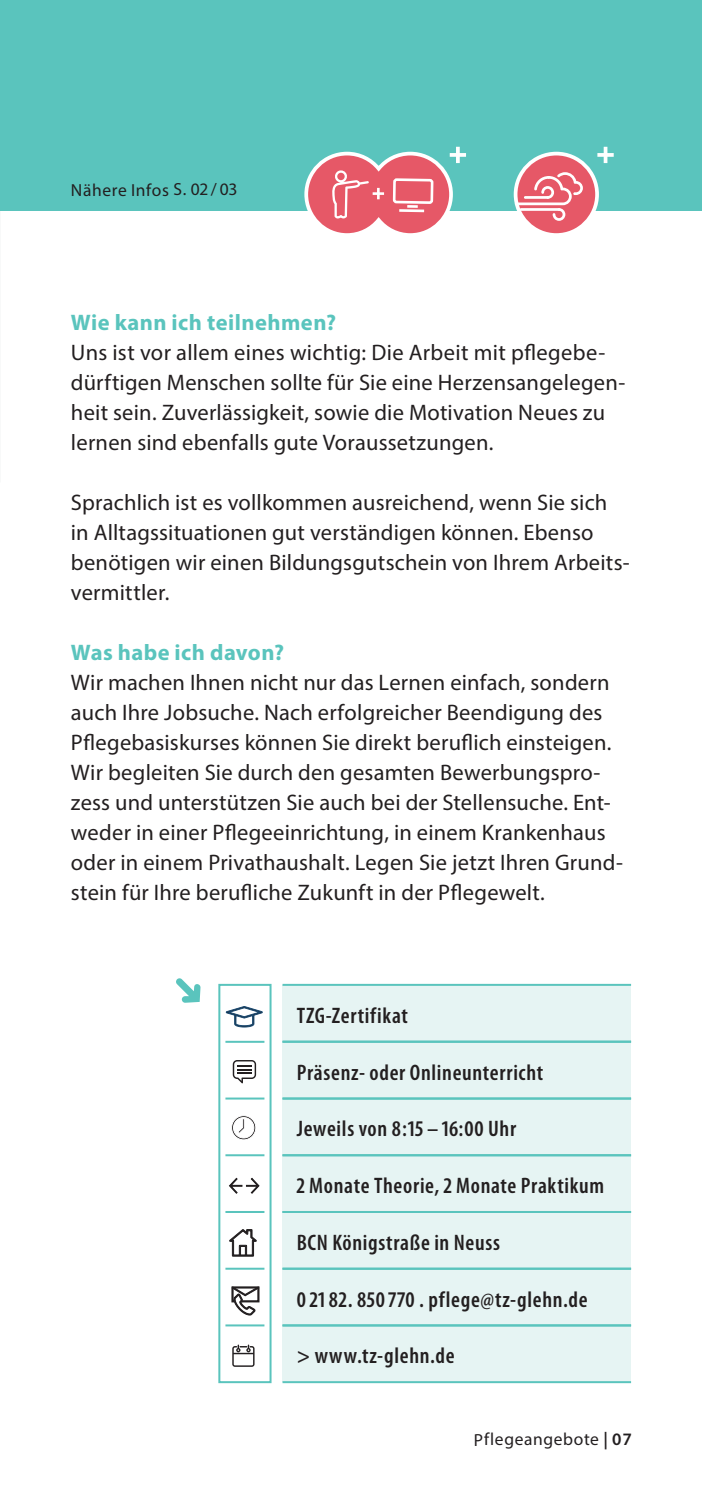
<style>
.page{position:relative;width:702px;height:1489px;background:#fff}
.page>*{position:absolute;margin:0;border:0;box-sizing:border-box;transform-origin:0 0}
.t1{font:22.5px/30px "Myriad Pro";letter-spacing:.01em;color:#231f20}
.t2{font:600 condensed 22.5px "Myriad Pro";letter-spacing:.03em;color:#231f20}
.t3{font:700 22.5px "Myriad Pro";letter-spacing:.02em;color:#5ac4bd}
.t4{font:17.5px "Myriad Pro";letter-spacing:.03em;color:#231f20}
.s1{font-weight:600}
</style>
<div class="page">
<div style="left:282px;top:985px;width:349px;height:397px;background:#e6f4f3"></div>
<hr style="left:282px;top:983px;width:349px;height:2px;background:#5ac4bd">
<hr style="left:282px;top:1097px;width:349px;height:2px;background:#5ac4bd">
<hr style="left:282px;top:1154px;width:349px;height:2px;background:#5ac4bd">
<hr style="left:282px;top:1210px;width:349px;height:2px;background:#5ac4bd">
<hr style="left:282px;top:1267px;width:349px;height:2px;background:#5ac4bd">
<hr style="left:282px;top:1324px;width:349px;height:2px;background:#5ac4bd">
<hr style="left:282px;top:1380px;width:349px;height:2px;background:#5ac4bd">
<hr style="left:282px;top:1040px;width:349px;height:2px;background:#5ac4bd">
<svg style="left:176px;top:978px;width:24px;height:24px"></svg>
<div style="left:0;top:0;width:702px;height:210px;background:#5ac4bd"></div>
<div style="left:218px;top:983px;width:53px;height:399px;border:2px solid #5ac4bd"></div>
<hr style="left:225px;top:1040px;width:39px;height:2px;background:#5ac4bd">
<hr style="left:225px;top:1097px;width:39px;height:2px;background:#5ac4bd">
<hr style="left:225px;top:1154px;width:39px;height:2px;background:#5ac4bd">
<hr style="left:225px;top:1210px;width:39px;height:2px;background:#5ac4bd">
<hr style="left:225px;top:1267px;width:39px;height:2px;background:#5ac4bd">
<hr style="left:225px;top:1324px;width:39px;height:2px;background:#5ac4bd">
<svg style="left:232px;top:1344px;width:22px;height:22px"></svg>
<svg style="left:229px;top:1229px;width:27px;height:27px"></svg>
<svg style="left:231px;top:1115px;width:25px;height:24px"></svg>
<svg style="left:226px;top:1006px;width:37px;height:21px"></svg>
<svg style="left:233px;top:1060px;width:23px;height:23px"></svg>
<svg style="left:229px;top:1177px;width:31px;height:17px"></svg>
<svg style="left:232px;top:1286px;width:27px;height:29px"></svg>
<svg style="left:302px;top:151px;width:153px;height:83px"></svg>
<div style="left:515px;top:154px;width:82px;height:81px;background:#e65867;border-radius:50%"></div>
<div style="left:513px;top:152px;width:86px;height:85px;border:4px solid #fff;border-radius:50%"></div>
<svg style="left:515px;top:172px;width:68px;height:49px"></svg>
<svg style="left:597px;top:153px;width:16px;height:4px"></svg>
<svg style="left:603px;top:147px;width:4px;height:16px"></svg>
<svg style="left:449px;top:153px;width:17px;height:4px"></svg>
<hr style="left:456px;top:147px;width:3px;height:16px;background:#fff">
<p class="t4" style="left:71px;top:179px;width:168px">Nähere Infos S. 02 / 03</p>
<p class="t3" style="left:71px;top:308px;width:267px">Wie kann ich teilnehmen?</p>
<p class="t1" style="left:71px;top:337px;width:556px">Uns ist vor allem eines wichtig: Die Arbeit mit pflegebe&shy;dürftigen Menschen sollte für Sie eine Herzensangelegen&shy;heit sein. Zuverlässigkeit, sowie die Motivation Neues zu lernen sind ebenfalls gute Voraussetzungen.</p>
<p class="t1" style="left:71px;top:487px;width:560px">Sprachlich ist es vollkommen ausreichend, wenn Sie sich in Alltagssituationen gut verständigen können. Ebenso benötigen wir einen Bildungsgutschein von Ihrem Arbeits&shy;vermittler.</p>
<p class="t3" style="left:71px;top:638px;width:215px">Was habe ich davon?</p>
<p class="t1" style="left:71px;top:667px;width:553px">Wir machen Ihnen nicht nur das Lernen einfach, sondern auch Ihre Jobsuche. Nach erfolgreicher Beendigung des Pflegebasiskurses können Sie direkt beruflich einsteigen.<br>Wir begleiten Sie durch den gesamten Bewerbungspro&shy;zess und unterstützen Sie auch bei der Stellensuche. Ent&shy;weder in einer Pflegeeinrichtung, in einem Krankenhaus oder in einem Privathaushalt. Legen Sie jetzt Ihren Grund&shy;stein für Ihre berufliche Zukunft in der Pflegewelt.</p>
<p class="t2" style="left:297px;top:1001px;width:113px">TZG-Zertifikat</p>
<p class="t2" style="left:297px;top:1058px;width:248px">Präsenz- oder Onlineunterricht</p>
<p class="t2" style="left:297px;top:1114px;width:221px">Jeweils von 8:15 – 16:00 Uhr</p>
<p class="t2" style="left:297px;top:1171px;width:309px">2 Monate Theorie, 2 Monate Praktikum</p>
<p class="t2" style="left:297px;top:1228px;width:205px">BCN Königstraße in Neuss</p>
<p class="t2" style="left:297px;top:1285px;width:292px">0 21 82. 850 770 . pflege@tz-glehn.de</p>
<p class="t2" style="left:297px;top:1341px;width:159px">&gt; www.tz-glehn.de</p>
<p class="t4" style="left:474px;top:1428px;width:159px">Pflegeangebote <span class="s1">| 07</span></p>
</div>
